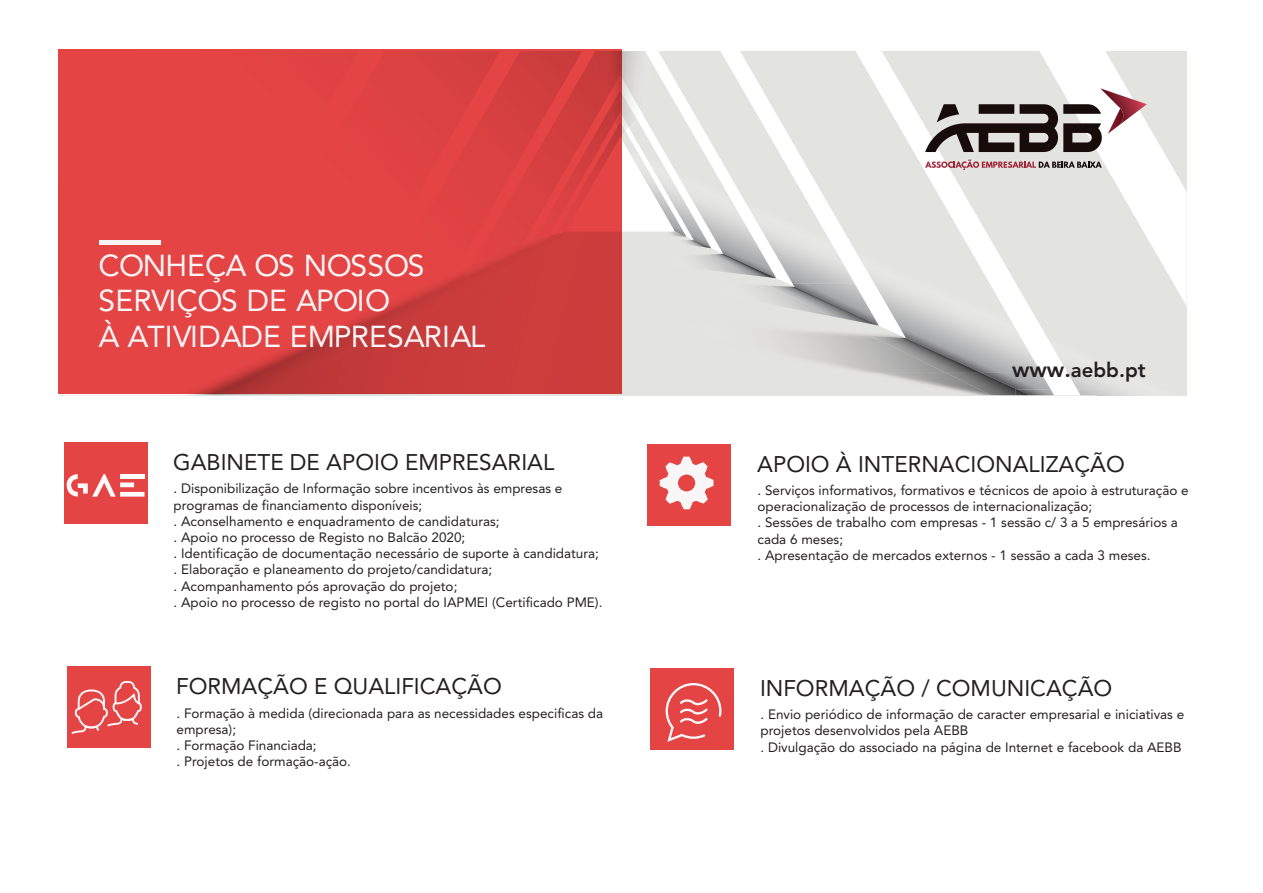
<style>
.page{position:relative;width:1263px;height:893px;background:#fff}
.page>*{position:absolute;margin:0;border:0;box-sizing:border-box;transform-origin:0 0}
.t1{font:30px/35.4px "Avenir";letter-spacing:-.01em;color:#f9f4f6}
.t2{font:22.5px "Avenir";color:#231f20}
.t3{font:800 20.4px "Avenir";color:#231f20}
.t4{font:13.5px/16.2px "Avenir";color:#231f20}
.s1{font-size:21.75px}
</style>
<div class="page">
<img style="left:794px;top:51px;width:61px;height:233px">
<img style="left:882px;top:51px;width:43px;height:50px">
<img style="left:910px;top:100px;width:15px;height:26px">
<div style="left:574px;top:287px;width:203px;height:108px;background:#e3e3e0"></div>
<img style="left:875px;top:284px;width:141px;height:89px">
<img style="left:1016px;top:307px;width:81px;height:66px">
<img style="left:1068px;top:373px;width:9px;height:16px">
<img style="left:1017px;top:373px;width:34px;height:16px">
<img style="left:1030px;top:389px;width:24px;height:6px">
<img style="left:871px;top:336px;width:110px;height:37px">
<img style="left:946px;top:373px;width:71px;height:22px">
<img style="left:1015px;top:389px;width:15px;height:6px">
<div style="left:666px;top:284px;width:213px;height:42px;background:#e3e3e0"></div>
<img style="left:769px;top:286px;width:110px;height:40px">
<img style="left:861px;top:317px;width:18px;height:9px">
<svg style="left:621px;top:51px;width:173px;height:236px"></svg>
<div style="left:64px;top:442px;width:83px;height:82px;background:#e54444"></div>
<svg style="left:66px;top:474px;width:50px;height:23px"></svg>
<div style="left:120px;top:474px;width:24px;height:5px;background:#fcf9fa"></div>
<div style="left:120px;top:492px;width:24px;height:5px;background:#fcf9fa"></div>
<div style="left:120px;top:482px;width:14px;height:5px;background:#fcf9fa"></div>
<div style="left:67px;top:666px;width:83px;height:82px;background:#e54444"></div>
<div style="left:648px;top:444px;width:83px;height:81px;background:#e54444"></div>
<div style="left:651px;top:668px;width:83px;height:81px;background:#e54444"></div>
<svg style="left:660px;top:457px;width:53px;height:52px"></svg>
<svg style="left:58px;top:50px;width:563px;height:344px;fill:#e54444"></svg>
<svg style="left:925px;top:51px;width:262px;height:256px"></svg>
<hr style="left:100px;top:240px;width:61px;height:4px;background:#f9f4f6">
<svg style="left:666px;top:683px;width:55px;height:59px"></svg>
<svg style="left:71px;top:681px;width:71px;height:53px"></svg>
<h1 class="t1" style="left:99px;top:248px;width:388px">CONHEÇA OS NOSSOS<br>SERVIÇOS DE APOIO<br>À ATIVIDADE EMPRESARIAL</h1>
<h2 class="t2" style="left:173px;top:449px;width:383px">GABINETE DE APOIO EMPRESARIAL</h2>
<p class="t4" style="left:174px;top:481px;width:430px">. Disponibilização de Informação sobre incentivos às empresas e programas de financiamento disponíveis;<br>. Aconselhamento e enquadramento de candidaturas;<br>. Apoio no processo de Registo no Balcão 2020;<br>. Identificação de documentação necessário de suporte à candidatura; . Elaboração e planeamento do projeto/candidatura;<br>. Acompanhamento pós aprovação do projeto;<br>. Apoio no processo de registo no portal do IAPMEI (Certificado PME).</p>
<h2 class="t2" style="left:176px;top:673px;width:327px">FORMAÇÃO E QUALIFICAÇÃO</h2>
<p class="t4" style="left:177px;top:705px;width:428px">. Formação à medida (direcionada para as necessidades especificas da empresa);<br>. Formação Financiada;<br>. Projetos de formação-ação.</p>
<h3 class="t3" style="left:1012px;top:358px;width:135px"><span class="s1">www.</span>aebb.pt</h3>
<h2 class="t2" style="left:757px;top:451px;width:369px">APOIO À INTERNACIONALIZAÇÃO</h2>
<p class="t4" style="left:757px;top:482px;width:433px">. Serviços informativos, formativos e técnicos de apoio à estruturação e operacionalização de processos de internacionalização;<br>. Sessões de trabalho com empresas - 1 sessão c/ 3 a 5 empresários a cada 6 meses;<br>. Apresentação de mercados externos - 1 sessão a cada 3 meses.</p>
<h2 class="t2" style="left:760px;top:675px;width:354px">INFORMAÇÃO / COMUNICAÇÃO</h2>
<p class="t4" style="left:760px;top:706px;width:425px">. Envio periódico de informação de caracter empresarial e iniciativas e projetos desenvolvidos pela AEBB<br>. Divulgação do associado na página de Internet e facebook da AEBB</p>
</div>
